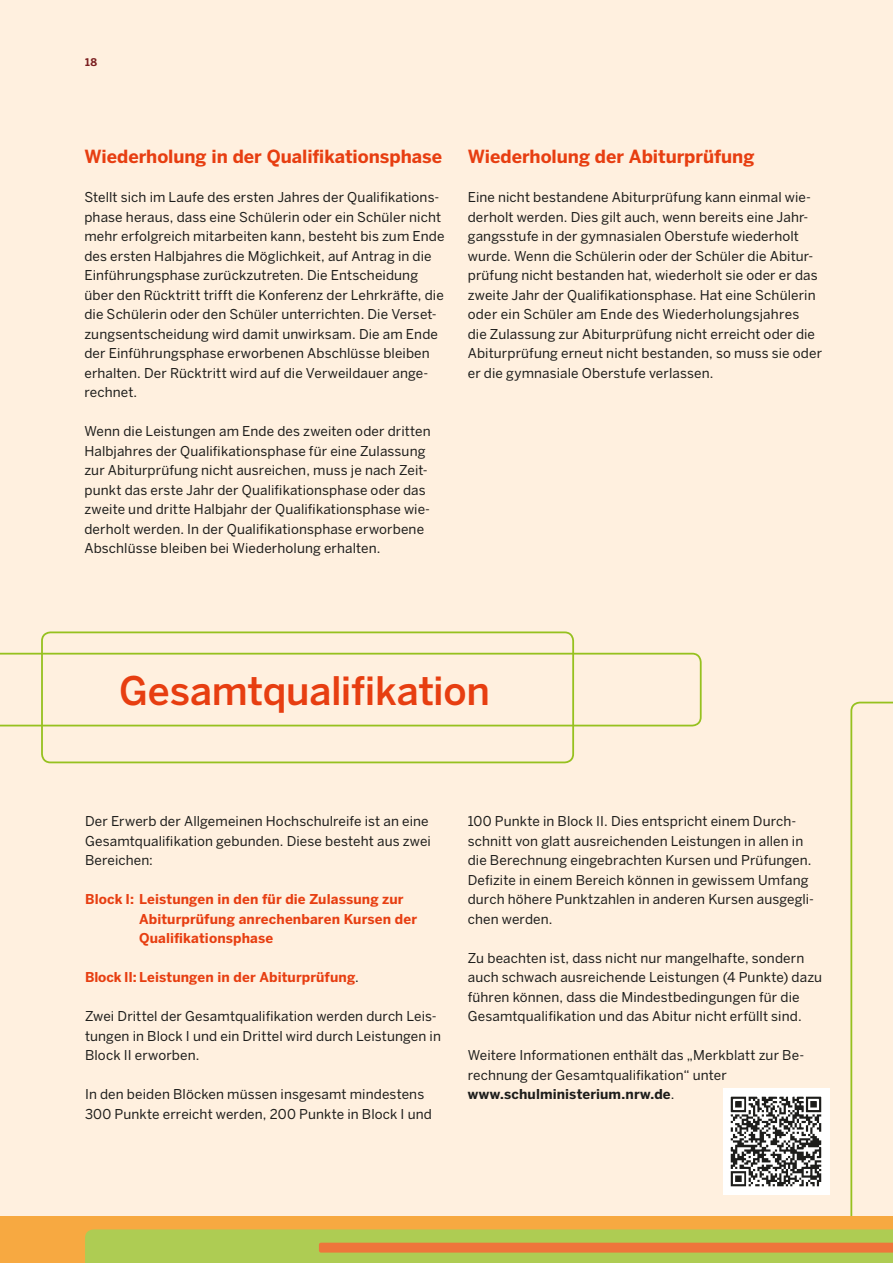
<style>
.page{position:relative;width:893px;height:1263px;background:#fff0df}
.page>*{position:absolute;margin:0;border:0;box-sizing:border-box;transform-origin:0 0}
.t1{font:500 39px "Benton Sans";letter-spacing:-.01em;color:#e73e11}
.t2{font:700 18px "Benton Sans";letter-spacing:-.005em;color:#e73e11}
.t3{font:13.5px/19.5px "Benton Sans";letter-spacing:.01em;color:#1d1d1b}
.t4{font:700 13.5px/19.5px "Benton Sans";letter-spacing:.01em;color:#e73e11}
.t5{font:700 10.5px "Benton Sans";color:#7b1f20}
.s1{font-weight:400;color:#1d1d1b}
.s2{font-weight:700}
</style>
<div class="page">
<svg style="left:0;top:653px;width:702px;height:73px"></svg>
<div style="left:41px;top:631px;width:533px;height:132px;border:2px solid #96c11f;border-radius:9px"></div>
<div style="left:0;top:1216px;width:893px;height:47px;background:#f7a941"></div>
<svg style="left:85px;top:702px;width:808px;height:561px"></svg>
<img style="left:723px;top:1089px;width:106px;height:106px">
<p class="t5" style="left:85px;top:55px;width:14px">18</p>
<h2 class="t2" style="left:84px;top:146px;width:359px">Wiederholung in der Qualifikationsphase</h2>
<p class="t3" style="left:84px;top:187px;width:362px">Stellt sich im Laufe des ersten Jahres der Qualifikations&shy;phase heraus, dass eine Schülerin oder ein Schüler nicht mehr erfolgreich mitarbeiten kann, besteht bis zum Ende des ersten Halbjahres die Möglichkeit, auf Antrag in die Einführungsphase zurückzutreten. Die Entscheidung über den Rücktritt trifft die Konferenz der Lehrkräfte, die die Schülerin oder den Schüler unterrichten. Die Verset&shy;zungsentscheidung wird damit unwirksam. Die am Ende der Einführungsphase erworbenen Abschlüsse bleiben erhalten. Der Rücktritt wird auf die Verweildauer ange&shy;rechnet.</p>
<p class="t3" style="left:84px;top:421px;width:348px">Wenn die Leistungen am Ende des zweiten oder dritten Halbjahres der Qualifikationsphase für eine Zulassung zur Abiturprüfung nicht ausreichen, muss je nach Zeit&shy;punkt das erste Jahr der Qualifikationsphase oder das zweite und dritte Halbjahr der Qualifikationsphase wie&shy;derholt werden. In der Qualifikationsphase erworbene Abschlüsse bleiben bei Wiederholung erhalten.</p>
<h2 class="t2" style="left:468px;top:146px;width:288px">Wiederholung der Abiturprüfung</h2>
<p class="t3" style="left:468px;top:187px;width:356px">Eine nicht bestandene Abiturprüfung kann einmal wie&shy;derholt werden. Dies gilt auch, wenn bereits eine Jahr&shy;gangsstufe in der gymnasialen Oberstufe wiederholt wurde. Wenn die Schülerin oder der Schüler die Abitur&shy;prüfung nicht bestanden hat, wiederholt sie oder er das zweite Jahr der Qualifikationsphase. Hat eine Schülerin oder ein Schüler am Ende des Wiederholungsjahres<br>die Zulassung zur Abiturprüfung nicht erreicht oder die Abiturprüfung erneut nicht bestanden, so muss sie oder er die gymnasiale Oberstufe verlassen.</p>
<h1 class="t1" style="left:119px;top:668px;width:372px">Gesamtqualifikation</h1>
<p class="t3" style="left:85px;top:811px;width:347px">Der Erwerb der Allgemeinen Hochschulreife ist an eine<br>Gesamtqualifikation gebunden. Diese besteht aus zwei<br>Bereichen:</p>
<p class="t4" style="left:139px;top:889px;width:280px;text-indent:-54px">Block I: Leistungen in den für die Zulassung zur<br>Abiturprüfung anrechenbaren Kursen der<br>Qualifikationsphase</p>
<p class="t4" style="left:85px;top:967px;width:275px">Block II: Leistungen in der Abiturprüfung<span class="s1">.</span></p>
<p class="t3" style="left:85px;top:1006px;width:357px">Zwei Drittel der Gesamtqualifikation werden durch Leis&shy;tungen in Block I und ein Drittel wird durch Leistungen in<br>Block II erworben.</p>
<p class="t3" style="left:85px;top:1084px;width:348px">In den beiden Blöcken müssen insgesamt mindestens<br>300 Punkte erreicht werden, 200 Punkte in Block I und</p>
<p class="t3" style="left:468px;top:811px;width:348px">100 Punkte in Block II. Dies entspricht einem Durch&shy;schnitt von glatt ausreichenden Leistungen in allen in die Berechnung eingebrachten Kursen und Prüfungen.<br>Defizite in einem Bereich können in gewissem Umfang durch höhere Punktzahlen in anderen Kursen ausgegli&shy;chen werden.</p>
<p class="t3" style="left:468px;top:948px;width:356px">Zu beachten ist, dass nicht nur mangelhafte, sondern auch schwach ausreichende Leistungen (4 Punkte) dazu führen können, dass die Mindestbedingungen für die Gesamtqualifikation und das Abitur nicht erfüllt sind.</p>
<p class="t3" style="left:468px;top:1045px;width:338px">Weitere Informationen enthält das „Merkblatt zur Be&shy;rechnung der Gesamtqualifikation“ unter <span class="s2">www.schulministerium.nrw.de</span>.</p>
</div>
